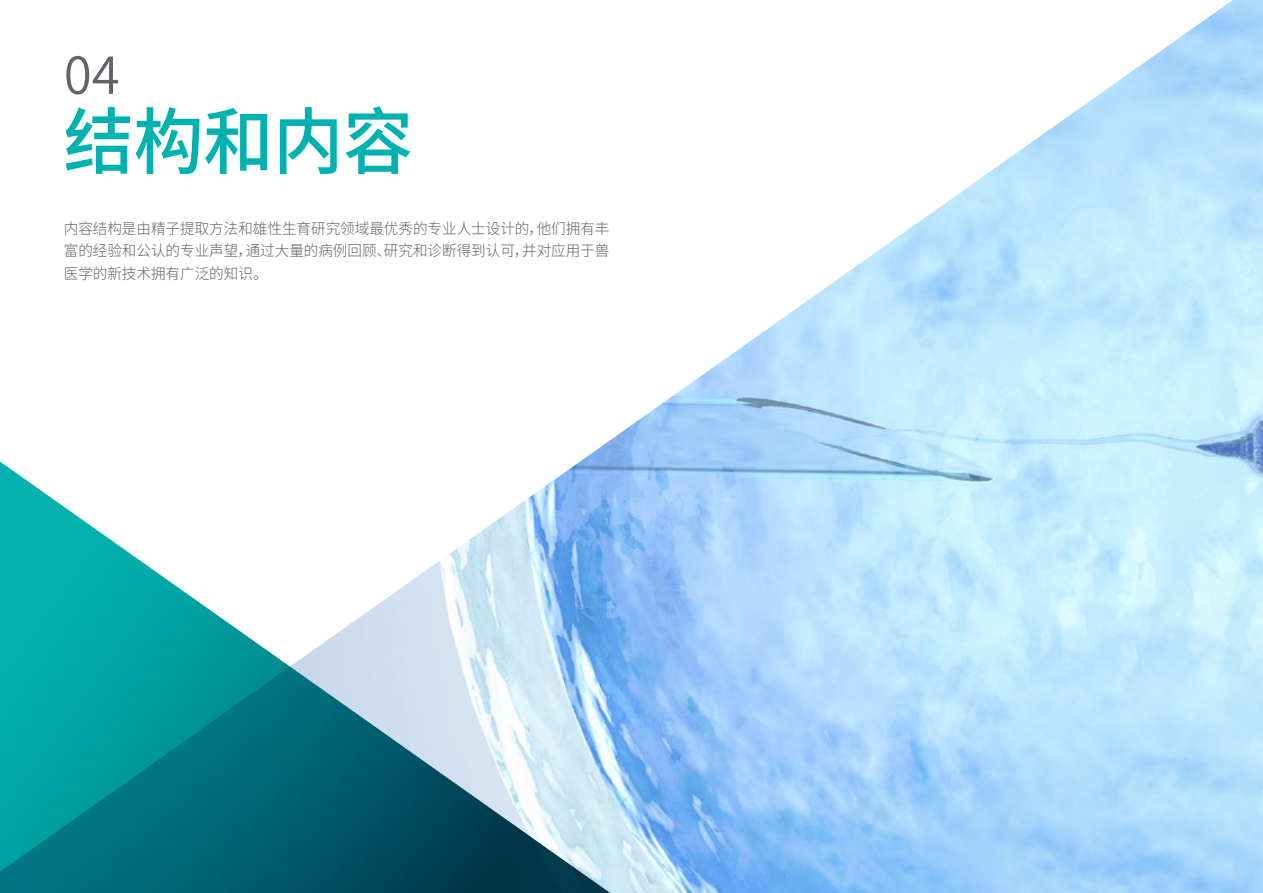
<style>
.page{position:relative;width:1263px;height:893px;background:#fff}
.page>*{position:absolute;margin:0;border:0;box-sizing:border-box;transform-origin:0 0}
.Portadilla{font:500 72px "Source Han Sans CN";color:#00b2af}
.t1{font:52.5px "Source Han Sans CN";color:#61646a}
.Texto_Simple{font:300 15px/22.5px "Source Han Sans CN";color:#61646a;text-align:justify}
</style>
<div class="page">
<img style="left:602px;top:0;width:661px;height:893px">
<svg style="left:0;top:446px;width:640px;height:447px"></svg>
<p class="t1" style="left:64px;top:45px;width:57px">04</p>
<p class="Portadilla" style="left:64px;top:101px;width:351px">结构和内容</p>
<p class="Texto_Simple" style="left:64px;top:217px;width:547px">内容结构是由精子提取方法和雄性生育研究领域最优秀的专业人士设计的，他们拥有丰富的经验和公认的专业声望，通过大量的病例回顾、研究和诊断得到认可，并对应用于兽医学的新技术拥有广泛的知识。</p>
</div>
